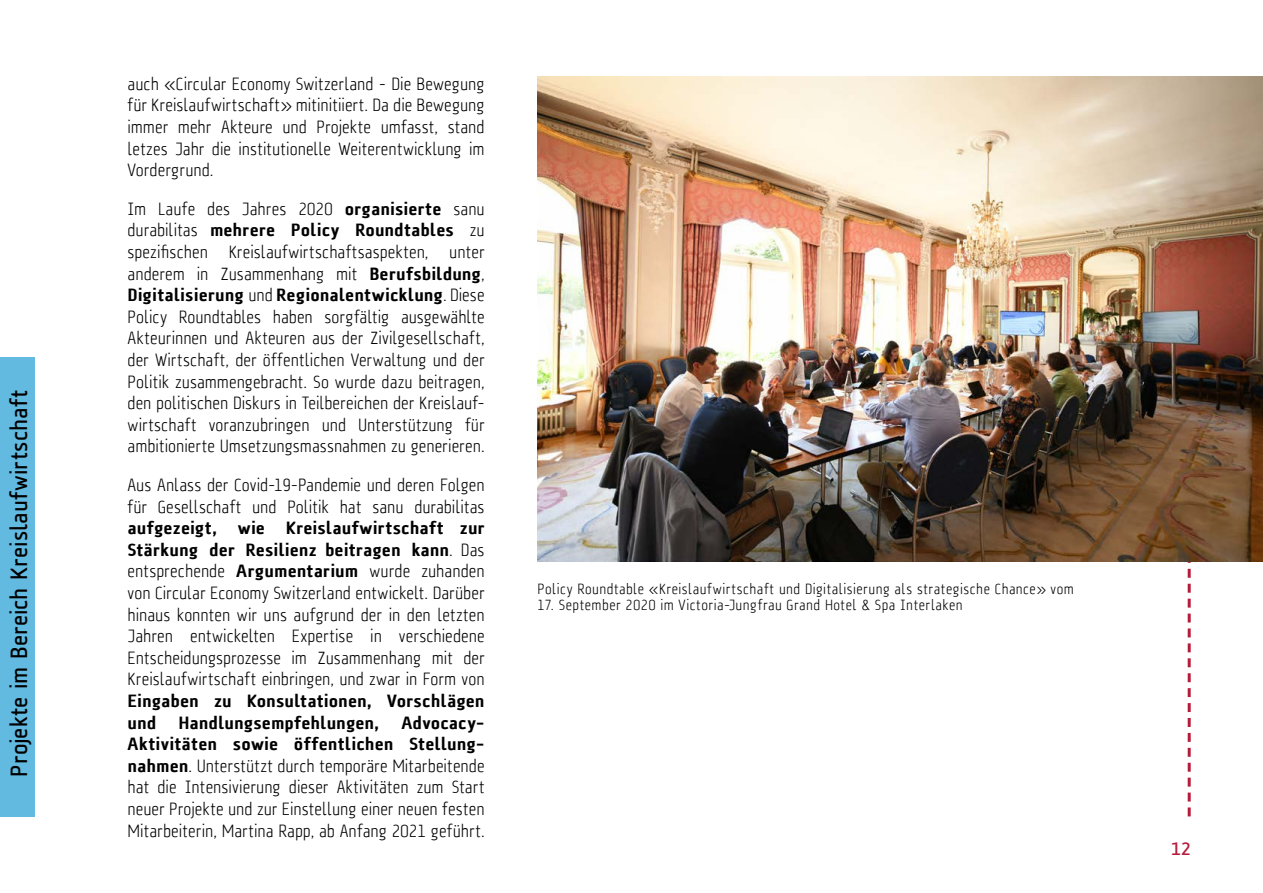
<style>
.page{position:relative;width:1263px;height:893px;background:#fff}
.page>*{position:absolute;margin:0;border:0;box-sizing:border-box;transform-origin:0 0}
.t1{font:500 24px "A Asanu";color:#000}
.t2{font:300 18px/21.6px "A Asanu";letter-spacing:-.005em;color:#000;text-align:justify}
.t3{font:500 18px "Asap";color:#b71b3b}
.t4{font:300 15px "A Asanu";letter-spacing:.025em;color:#000}
.s1{font-weight:900}
</style>
<div class="page">
<div style="left:0;top:357px;width:34px;height:459px;background:#62bae1"></div>
<svg style="left:1188px;top:561px;width:3px;height:255px"></svg>
<img style="left:537px;top:77px;width:726px;height:484px">
<h1 class="t1" style="left:6px;top:777px;width:389px;rotate:-90deg">Projekte im Bereich Kreislaufwirtschaft</h1>
<p class="t2" style="left:128px;top:73px;width:359px">auch «Circular Economy Switzerland - Die Bewegung für Kreislaufwirtschaft» mitinitiiert. Da die Bewegung immer mehr Akteure und Projekte umfasst, stand letzes Jahr die institutionelle Weiterentwicklung im Vordergrund.</p>
<p class="t2" style="left:128px;top:198px;width:359px">Im Laufe des Jahres 2020 <span class="s1">organisierte</span> sanu durabilitas <span class="s1">mehrere Policy Roundtables</span> zu spezifischen Kreislaufwirtschaftsaspekten, unter anderem in Zusammenhang mit <span class="s1">Berufsbildung</span>, <span class="s1">Digitalisierung</span> und <span class="s1">Regionalentwicklung</span>. Diese Policy Roundtables haben sorgfältig ausgewählte Akteurinnen und Akteuren aus der Zivilgesellschaft, der Wirtschaft, der öffentlichen Verwaltung und der Politik zusammengebracht. So wurde dazu beitragen, den politischen Diskurs in Teilbereichen der Kreislauf&shy;wirtschaft voranzubringen und Unterstützung für ambitionierte Umsetzungsmassnahmen zu generieren.</p>
<p class="t2" style="left:128px;top:474px;width:359px">Aus Anlass der Covid-19-Pandemie und deren Folgen für Gesellschaft und Politik hat sanu durabilitas</p>
<p class="t2" style="left:128px;top:517px;width:359px"><span class="s1">aufgezeigt, wie Kreislaufwirtschaft zur Stärkung der Resilienz beitragen kann</span>. Das entsprechende <span class="s1">Argumentarium</span> wurde zuhanden von Circular Economy Switzerland entwickelt. Darüber hinaus konnten wir uns aufgrund der in den letzten Jahren entwickelten Expertise in verschiedene Entscheidungsprozesse im Zusammenhang mit der Kreislaufwirtschaft einbringen, und zwar in Form von</p>
<p class="t2" style="left:128px;top:690px;width:359px"><span class="s1">Eingaben zu Konsultationen, Vorschlägen und Handlungsempfehlungen, Advocacy-Aktivitäten sowie öffentlichen Stellung&shy;nahmen</span>. Unterstützt durch temporäre Mitarbeitende hat die Intensivierung dieser Aktivitäten zum Start neuer Projekte und zur Einstellung einer neuen festen Mitarbeiterin, Martina Rapp, ab Anfang 2021 geführt.</p>
<p class="t4" style="left:537px;top:580px;width:538px">Policy Roundtable «Kreislaufwirtschaft und Digitalisierung als strategische Chance» vom</p>
<p class="t4" style="left:537px;top:597px;width:427px">17. September 2020 im Victoria-Jungfrau Grand Hotel &amp; Spa Interlaken</p>
<p class="t3" style="left:1171px;top:836px;width:21px">12</p>
</div>
